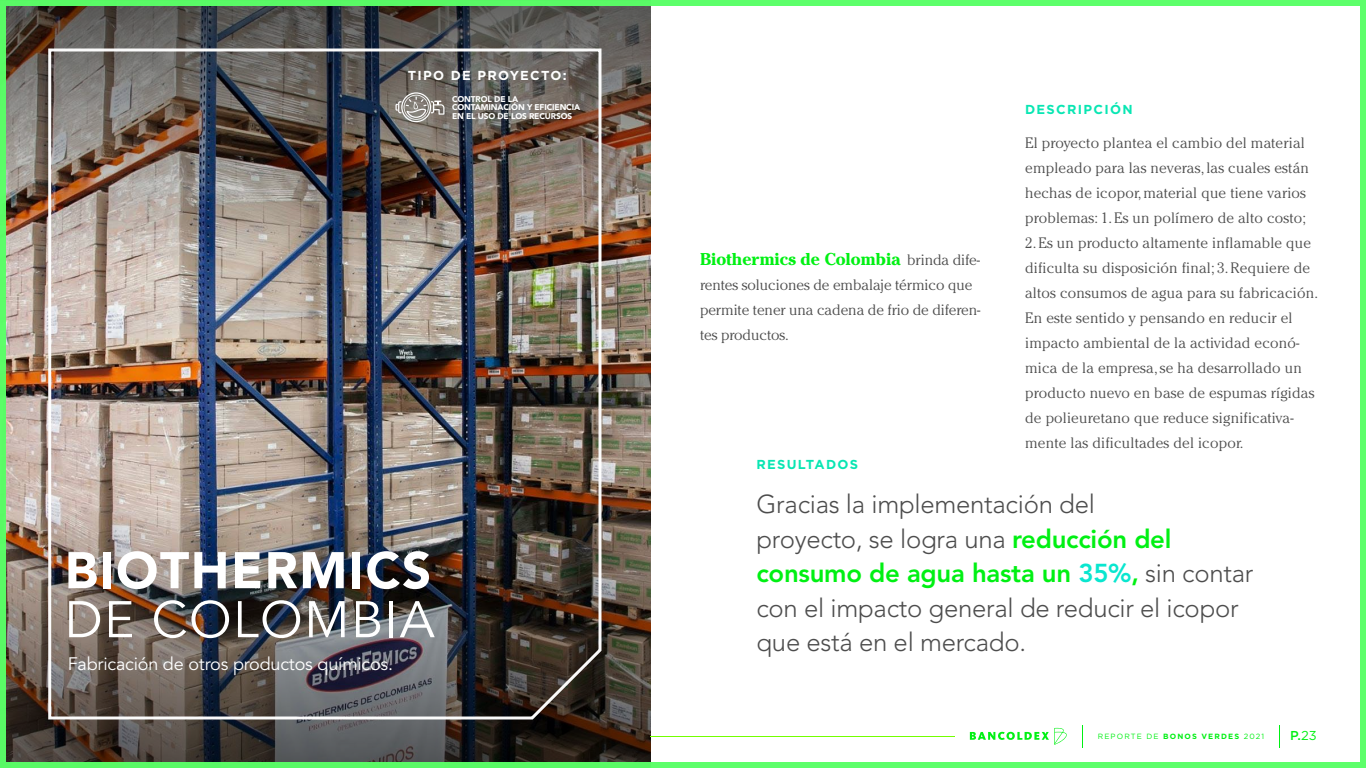
<style>
.page{position:relative;width:1366px;height:768px;background:#fff}
.page>*{position:absolute;margin:0;border:0;box-sizing:border-box;transform-origin:0 0}
.t1{font:900 51px "Avenir LT Std";letter-spacing:.03em;color:#fff}
.t2{font:51px "Avenir LT Std";letter-spacing:.03em;color:#fff}
.t3{font:300 25.7px/34.5px "Avenir LT Std";letter-spacing:-.01em;color:#4d4d4d}
.t4{font:18px "Avenir LT Std";letter-spacing:-.01em;color:#fff}
.t5{font:700 17px "Cheltenham Std";letter-spacing:-.005em;color:#00f013}
.t6{font:300 15px/25px "Cheltenham Std";letter-spacing:.015em;color:#4d4d4d}
.t7{font:300 15px/25px "Cheltenham Std";letter-spacing:-.005em;color:#4d4d4d}
.t8{font:700 13px "Gotham";letter-spacing:.1em;color:#09e6b3}
.t9{font:700 13px "Gotham";letter-spacing:.1em;color:#fff}
.t10{font:500 12.9px "Gotham";color:#00f013}
.t11{font:900 8.3px/8.7px "Avenir LT Std";letter-spacing:-.015em;color:#fff}
.t12{font:7.6px "Gotham";letter-spacing:.15em;color:#00f013}
.s1{font-weight:300;font-size:15px;color:#4d4d4d}
.s2{font-weight:800;color:#00f013}
.s3{font-weight:800;color:#09e6cf}
.s4{font-weight:700}
.s5{font-weight:400}
</style>
<div class="page">
<img style="left:0;top:0;width:1366px;height:768px">
<hr style="left:650px;top:736px;width:304px;height:1px;background:#73ff00">
<svg style="left:1279px;top:725px;width:1px;height:23px"></svg>
<svg style="left:970px;top:728px;width:98px;height:17px"></svg>
<svg style="left:1082px;top:725px;width:1px;height:23px"></svg>
<p class="t9" style="left:408px;top:67px;width:160px">TIPO DE PROYECTO:</p>
<p class="t11" style="left:452px;top:94px;width:130px">CONTROL DE LA<br>CONTAMINACIÓN Y EFICIENCIA<br>EN EL USO DE LOS RECURSOS</p>
<p class="t8" style="left:1025px;top:100px;width:109px">DESCRIPCIÓN</p>
<h1 class="t1" style="left:65px;top:540px;width:368px">BIOTHERMICS</h1>
<h1 class="t2" style="left:65px;top:590px;width:371px">DE COLOMBIA</h1>
<p class="t4" style="left:68px;top:654px;width:327px">Fabricación de otros productos químicos.</p>
<p class="t5" style="left:700px;top:248px;width:281px">Biothermics de Colombia <span class="s1">brinda dife-</span></p>
<p class="t7" style="left:700px;top:272px;width:282px">rentes soluciones de embalaje térmico que permite tener una cadena de frio de diferen&shy;tes productos.</p>
<p class="t8" style="left:756px;top:456px;width:103px">RESULTADOS</p>
<p class="t6" style="left:1025px;top:131px;width:285px">El proyecto plantea el cambio del material empleado para las neveras, las cuales están hechas de icopor, material que tiene varios problemas: 1. Es un polímero de alto costo;</p>
<p class="t6" style="left:1025px;top:231px;width:294px">2. Es un producto altamente inflamable que dificulta su disposición final; 3. Requiere de altos consumos de agua para su fabricación.<br>En este sentido y pensando en reducir el impacto ambiental de la actividad econó&shy;mica de la empresa, se ha desarrollado un producto nuevo en base de espumas rígidas de polieuretano que reduce significativa&shy;mente las dificultades del icopor.</p>
<h2 class="t3" style="left:756px;top:487px;width:499px">Gracias la implementación del<br>proyecto, se logra una <span class="s2">reducción del consumo de agua hasta un</span> <span class="s3">35%</span><span class="s2">,</span> sin contar con el impacto general de reducir el icopor que está en el mercado.</h2>
<p class="t12" style="left:1098px;top:731px;width:168px">REPORTE DE <span class="s4">BONOS VERDES</span> 2021</p>
<p class="t10" style="left:1290px;top:727px;width:28px">P.<span class="s5">23</span></p>
</div>
